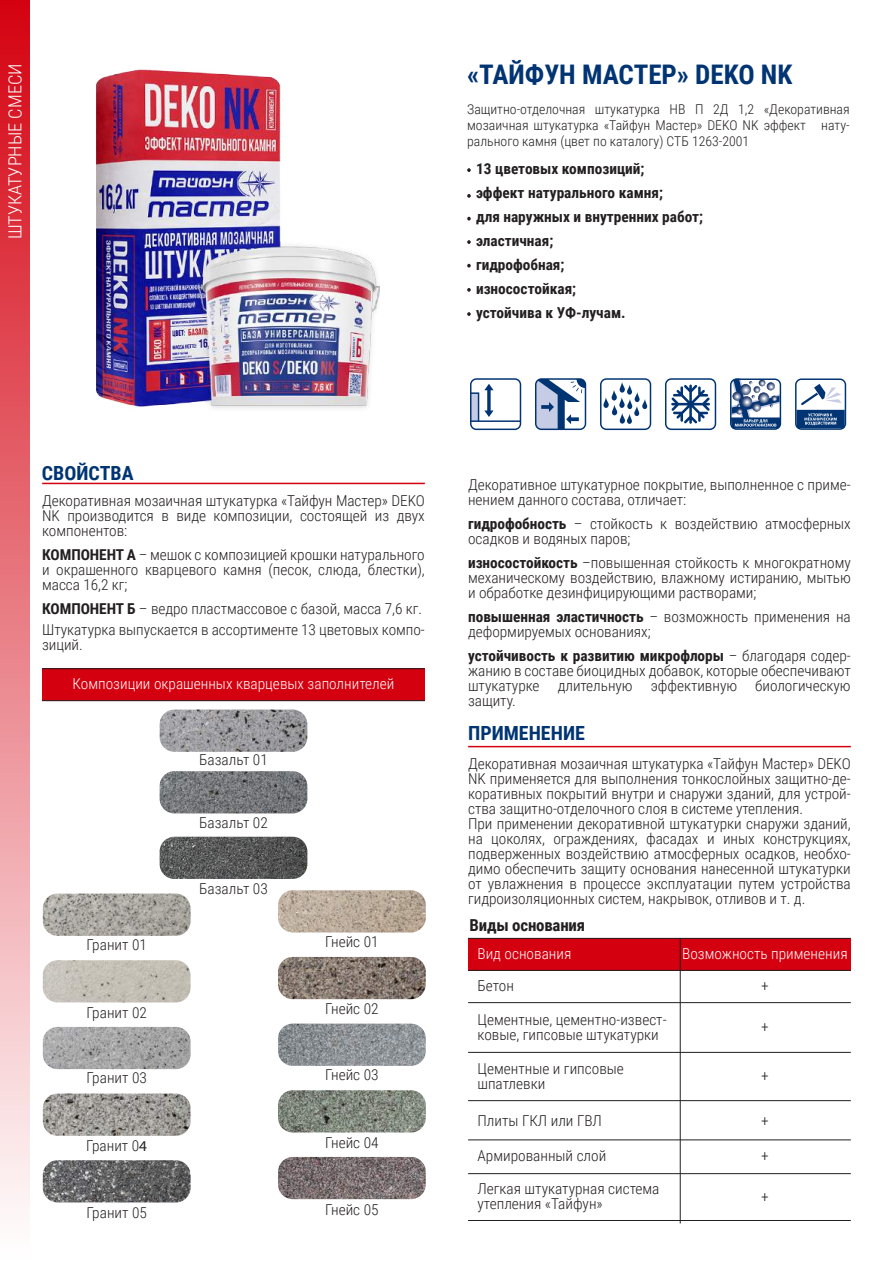
<style>
.page{position:relative;width:893px;height:1263px;background:#fff}
.page>*{position:absolute;margin:0;border:0;box-sizing:border-box;transform-origin:0 0}
.t1{font:700 27px "Roboto Condensed";color:#003473}
.t2{font:700 19.5px "Roboto Condensed";color:#003473}
.t3{font:300 18px "Roboto Condensed";color:#fff}
.t4{font:700 16.5px "Roboto Condensed";letter-spacing:-.01em;color:#231f20}
.t5{font:300 15px/15px "Roboto Condensed";letter-spacing:-.005em;color:#231f20}
.t6{font:700 15px/24px "Roboto Condensed";color:#231f20}
.t7{font:300 15px "Roboto Condensed";color:#fff}
.t8{font:300 13.5px/16.2px "Roboto Condensed";color:#231f20;text-align:justify}
.s1{font-weight:700}
.s2{font-family:"Myriad Pro";font-weight:400}
</style>
<div class="page">
<div style="left:0;top:0;width:30px;height:1263px;background:linear-gradient(to bottom,#d40210,#fff)"></div>
<svg style="left:467px;top:168px;width:4px;height:4px"></svg>
<svg style="left:467px;top:194px;width:4px;height:4px"></svg>
<svg style="left:467px;top:217px;width:4px;height:4px"></svg>
<svg style="left:467px;top:240px;width:4px;height:4px"></svg>
<svg style="left:467px;top:264px;width:4px;height:4px"></svg>
<svg style="left:467px;top:288px;width:4px;height:4px"></svg>
<svg style="left:467px;top:312px;width:4px;height:4px"></svg>
<hr style="left:42px;top:483px;width:383px;height:1px;background:#d4000f">
<hr style="left:468px;top:746px;width:383px;height:1px;background:#d4000f">
<div style="left:468px;top:938px;width:212px;height:32px;background:#d4000f"></div>
<div style="left:680px;top:938px;width:171px;height:32px;background:#d4000f"></div>
<hr style="left:468px;top:1002px;width:383px;height:1px;background:#231f20">
<hr style="left:468px;top:1052px;width:383px;height:1px;background:#231f20">
<hr style="left:468px;top:1100px;width:383px;height:1px;background:#231f20">
<hr style="left:468px;top:1139px;width:383px;height:1px;background:#231f20">
<hr style="left:468px;top:1173px;width:383px;height:1px;background:#231f20">
<hr style="left:468px;top:1220px;width:383px;height:1px;background:#231f20">
<hr style="left:468px;top:970px;width:383px;height:1px;background:#231f20">
<hr style="left:680px;top:938px;width:1px;height:285px;background:#231f20">
<hr style="left:468px;top:938px;width:383px;height:1px;background:#231f20">
<div style="left:42px;top:669px;width:383px;height:32px;background:#d4000f"></div>
<hr style="left:42px;top:700px;width:383px;height:1px;background:#231f20">
<hr style="left:42px;top:668px;width:383px;height:1px;background:#231f20">
<img style="left:160px;top:771px;width:147px;height:42px">
<img style="left:160px;top:709px;width:147px;height:43px">
<img style="left:160px;top:837px;width:147px;height:42px">
<img style="left:43px;top:1027px;width:148px;height:42px">
<img style="left:43px;top:960px;width:148px;height:42px">
<img style="left:43px;top:893px;width:148px;height:43px">
<img style="left:278px;top:957px;width:148px;height:42px">
<img style="left:278px;top:890px;width:148px;height:42px">
<img style="left:278px;top:1023px;width:148px;height:43px">
<img style="left:278px;top:1157px;width:148px;height:42px">
<img style="left:278px;top:1090px;width:148px;height:42px">
<img style="left:43px;top:1093px;width:148px;height:43px">
<img style="left:43px;top:1160px;width:148px;height:42px">
<svg style="left:730px;top:378px;width:51px;height:52px"></svg>
<svg style="left:470px;top:378px;width:51px;height:52px"></svg>
<svg style="left:535px;top:378px;width:51px;height:52px"></svg>
<svg style="left:600px;top:378px;width:51px;height:52px"></svg>
<svg style="left:665px;top:378px;width:51px;height:52px"></svg>
<svg style="left:795px;top:378px;width:51px;height:52px"></svg>
<img style="left:96px;top:69px;width:283px;height:340px">
<p class="t3" style="left:2px;top:239px;width:177px;rotate:-90deg">ШТУКАТУРНЫЕ СМЕСИ</p>
<h1 class="t1" style="left:467px;top:55px;width:327px">«ТАЙФУН МАСТЕР» DEKO NK</h1>
<p class="t8" style="left:467px;top:100px;width:384px">Защитно-отделочная штукатурка НВ П 2Д 1,2 «Декоративная мозаичная штукатурка «Тайфун Мастер» DEKO NK эффект нату&shy;рального камня (цвет по каталогу) СТБ 1263-2001</p>
<p class="t6" style="left:476px;top:156px;width:229px">13 цветовых композиций;<br>эффект натурального камня;<br>для наружных и внутренних работ; эластичная;<br>гидрофобная;<br>износостойкая;<br>устойчива к УФ-лучам.</p>
<h2 class="t2" style="left:42px;top:459px;width:93px">СВОЙСТВА</h2>
<p class="t5" style="left:42px;top:492px;width:384px;text-align:justify">Декоративная мозаичная штукатурка «Тайфун Мастер» DEKO NK производится в виде композиции, состоящей из двух компонентов:</p>
<p class="t5" style="left:42px;top:546px;width:384px;text-align:justify"><span class="s1">КОМПОНЕНТ А</span> – мешок с композицией крошки натурального и окрашенного кварцевого камня (песок, слюда, блестки), масса 16,2 кг;</p>
<p class="t5" style="left:42px;top:597px;width:384px;line-height:21px"><span class="s1">КОМПОНЕНТ Б</span> – ведро пластмассовое с базой, масса 7,6 кг.<br>Штукатурка выпускается в ассортименте 13 цветовых компо-</p>
<p class="t5" style="left:42px;top:636px;width:42px">зиций.</p>
<p class="t7" style="left:73px;top:673px;width:323px">Композиции окрашенных кварцевых заполнителей</p>
<p class="t5" style="left:199px;top:752px;width:70px">Базальт 01</p>
<p class="t5" style="left:199px;top:815px;width:70px">Базальт 02</p>
<p class="t5" style="left:199px;top:881px;width:70px">Базальт 03</p>
<p class="t5" style="left:86px;top:936px;width:62px">Гранит 01</p>
<p class="t5" style="left:325px;top:933px;width:55px">Гнейс 01</p>
<p class="t5" style="left:86px;top:1004px;width:62px">Гранит 02</p>
<p class="t5" style="left:325px;top:1001px;width:55px">Гнейс 02</p>
<p class="t5" style="left:86px;top:1070px;width:62px">Гранит 03</p>
<p class="t5" style="left:325px;top:1066px;width:55px">Гнейс 03</p>
<p class="t5" style="left:86px;top:1138px;width:62px">Гранит 0<span class="s2">4</span></p>
<p class="t5" style="left:325px;top:1135px;width:55px">Гнейс 04</p>
<p class="t5" style="left:86px;top:1204px;width:62px">Гранит 05</p>
<p class="t5" style="left:325px;top:1201px;width:55px">Гнейс 05</p>
<p class="t5" style="left:468px;top:477px;width:384px">Декоративное штукатурное покрытие, выполненное с приме&shy;нением данного состава, отличает:</p>
<p class="t5" style="left:468px;top:516px;width:384px"><span class="s1">гидрофобность</span> – стойкость к воздействию атмосферных осадков и водяных паров;</p>
<p class="t5" style="left:468px;top:555px;width:384px;text-align:justify"><span class="s1">износостойкость</span> –повышенная стойкость к многократному механическому воздействию, влажному истиранию, мытью и обработке дезинфицирующими растворами;</p>
<p class="t5" style="left:468px;top:609px;width:384px"><span class="s1">повышенная эластичность</span> – возможность применения на деформируемых основаниях;</p>
<p class="t5" style="left:468px;top:648px;width:384px;text-align:justify"><span class="s1">устойчивость к развитию микрофлоры</span> – благодаря содер&shy;жанию в составе биоцидных добавок, которые обеспечивают штукатурке длительную эффективную биологическую защиту.</p>
<h2 class="t2" style="left:468px;top:719px;width:118px">ПРИМЕНЕНИЕ</h2>
<p class="t5" style="left:468px;top:756px;width:384px">Декоративная мозаичная штукатурка «Тайфун Мастер» DEKO NK применяется для выполнения тонкослойных защитно-де&shy;коративных покрытий внутри и снаружи зданий, для устрой&shy;ства защитно-отделочного слоя в системе утепления.<br>При применении декоративной штукатурки снаружи зданий, на цоколях, ограждениях, фасадах и иных конструкциях, подверженных воздействию атмосферных осадков, необхо&shy;димо обеспечить защиту основания нанесенной штукатурки от увлажнения в процессе эксплуатации путем устройства гидроизоляционных систем, накрывок, отливов и т. д.</p>
<p class="t4" style="left:470px;top:913px;width:117px">Виды основания</p>
<p class="t7" style="left:477px;top:943px;width:95px">Вид основания</p>
<p class="t5" style="left:477px;top:977px;width:38px">Бетон</p>
<p class="t5" style="left:477px;top:1011px;width:191px">Цементные, цементно-извест&shy;ковые, гипсовые штукатурки</p>
<p class="t7" style="left:682px;top:943px;width:167px">Возможность применения</p>
<p class="t5" style="left:761px;top:977px;width:9px">+</p>
<p class="t5" style="left:761px;top:1019px;width:9px">+</p>
<p class="t5" style="left:477px;top:1060px;width:148px">Цементные и гипсовые шпатлевки</p>
<p class="t5" style="left:477px;top:1112px;width:126px">Плиты ГКЛ или ГВЛ</p>
<p class="t5" style="left:761px;top:1112px;width:9px">+</p>
<p class="t5" style="left:761px;top:1068px;width:9px">+</p>
<p class="t5" style="left:477px;top:1147px;width:130px">Армированный слой</p>
<p class="t5" style="left:761px;top:1147px;width:9px">+</p>
<p class="t5" style="left:761px;top:1188px;width:9px">+</p>
<p class="t5" style="left:477px;top:1181px;width:184px">Легкая штукатурная система утепления «Тайфун»</p>
</div>
